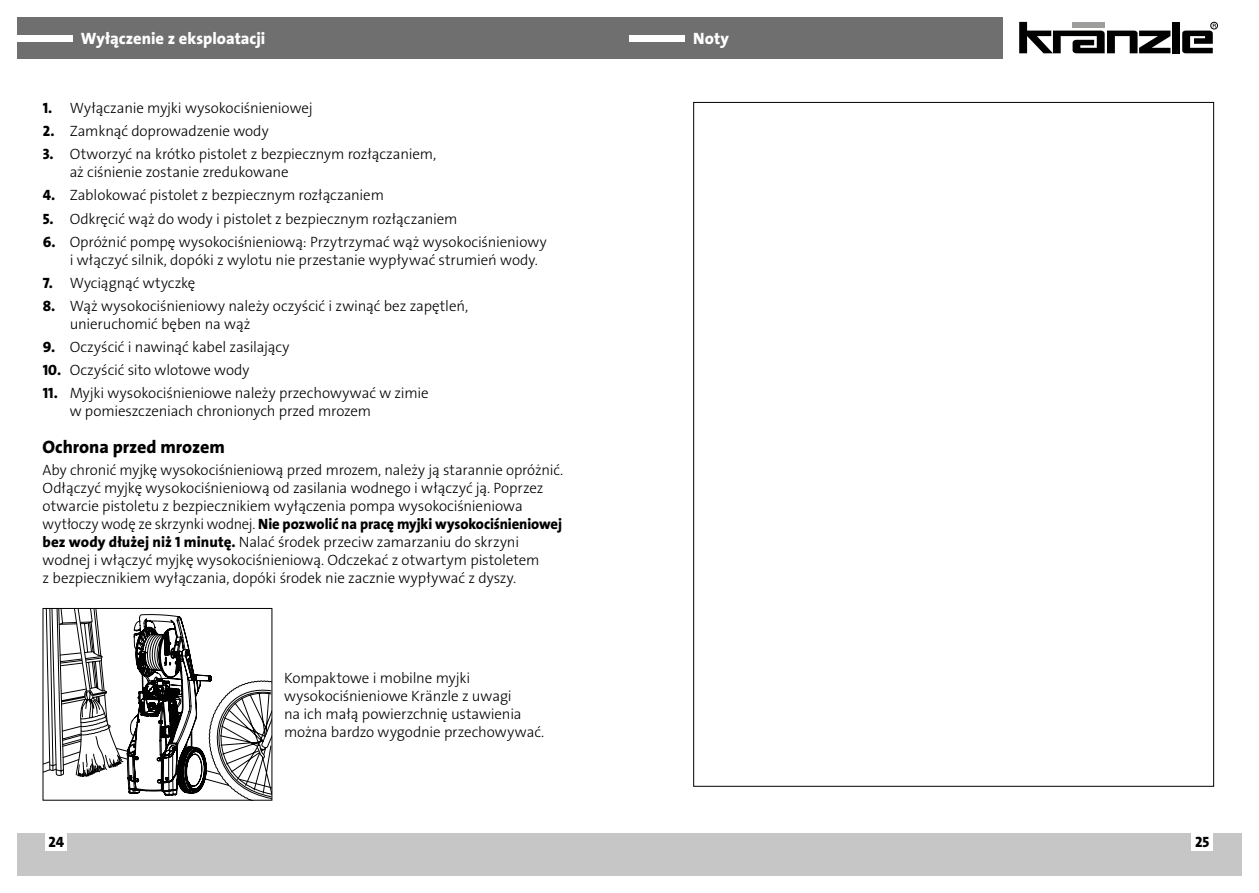
<style>
.page{position:relative;width:1259px;height:893px;background:#fff}
.page>*{position:absolute;margin:0;border:0;box-sizing:border-box;transform-origin:0 0}
.t1{font:18px "The Sans LP8 Ex Bld";letter-spacing:-.005em;color:#000}
.t2{font:16.5px "The Sans LP8 Ex Bld";color:#fff}
.t3{font:15px/18px "The Sans LP3 Lig";letter-spacing:-.01em;color:#000}
.t4{font:15px "The Sans LP8 Ex Bld";letter-spacing:-.01em;color:#000}
.s1{font-family:"The Sans LP8 Ex Bld"}
.s2{font-family:"The Sans LP3 Lig"}
</style>
<div class="page">
<div style="left:629px;top:833px;width:613px;height:43px;background:#c6c6c6"></div>
<div style="left:17px;top:833px;width:612px;height:43px;background:#c6c6c6"></div>
<div style="left:1191px;top:833px;width:22px;height:18px;background:#fff"></div>
<div style="left:46px;top:833px;width:21px;height:18px;background:#fff"></div>
<div style="left:17px;top:17px;width:985px;height:41px;background:#706f6f"></div>
<div style="left:17px;top:35px;width:55px;height:6px;background:#fff"></div>
<div style="left:629px;top:35px;width:56px;height:6px;background:#fff"></div>
<svg style="left:1019px;top:22px;width:151px;height:31px"></svg>
<div style="left:1172px;top:22px;width:7px;height:31px;background:#000"></div>
<div style="left:1210px;top:22px;width:7px;height:7px;border:1px solid #000;border-radius:50%"></div>
<svg style="left:1182px;top:24px;width:34px;height:29px"></svg>
<svg style="left:42px;top:608px;width:231px;height:193px"></svg>
<svg style="left:693px;top:102px;width:521px;height:685px"></svg>
<p class="t2" style="left:81px;top:28px;width:186px">Wyłączenie z eksploatacji</p>
<p class="t2" style="left:693px;top:28px;width:37px">Noty</p>
<p class="t3" style="left:43px;top:99px;width:271px"><span class="s1">1.</span> Wyłączanie myjki wysokociśnieniowej</p>
<p class="t3" style="left:43px;top:122px;width:227px"><span class="s1">2.</span> Zamknąć doprowadzenie wody</p>
<p class="t3" style="left:70px;top:145px;width:368px;text-indent:-27px"><span class="s1">3.</span> Otworzyć na krótko pistolet z bezpiecznym rozłączaniem, aż ciśnienie zostanie zredukowane</p>
<p class="t3" style="left:43px;top:186px;width:343px"><span class="s1">4.</span> Zablokować pistolet z bezpiecznym rozłączaniem</p>
<p class="t3" style="left:43px;top:210px;width:416px"><span class="s1">5.</span> Odkręcić wąż do wody i pistolet z bezpiecznym rozłączaniem</p>
<p class="t3" style="left:70px;top:233px;width:478px;text-indent:-27px"><span class="s1">6.</span> Opróżnić pompę wysokociśnieniową: Przytrzymać wąż wysokociśnieniowy i włączyć silnik, dopóki z wylotu nie przestanie wypływać strumień wody.</p>
<p class="t3" style="left:43px;top:274px;width:154px"><span class="s1">7.</span> Wyciągnąć wtyczkę</p>
<p class="t3" style="left:70px;top:297px;width:400px;text-indent:-27px"><span class="s1">8.</span> Wąż wysokociśnieniowy należy oczyścić i zwinąć bez zapętleń, unieruchomić bęben na wąż</p>
<p class="t3" style="left:43px;top:338px;width:248px"><span class="s1">9.</span> Oczyścić i nawinąć kabel zasilający</p>
<p class="t3" style="left:43px;top:361px;width:208px"><span class="s1">10.</span> Oczyścić sito wlotowe wody</p>
<p class="t3" style="left:70px;top:384px;width:360px;text-indent:-27px"><span class="s1">11.</span> Myjki wysokociśnieniowe należy przechowywać w zimie w pomieszczeniach chronionych przed mrozem</p>
<p class="t1" style="left:43px;top:435px;width:184px">Ochrona przed mrozem</p>
<p class="t3" style="left:43px;top:461px;width:522px">Aby chronić myjkę wysokociśnieniową przed mrozem, należy ją starannie opróżnić.<br>Odłączyć myjkę wysokociśnieniową od zasilania wodnego i włączyć ją. Poprzez otwarcie pistoletu z bezpiecznikiem wyłączenia pompa wysokociśnieniowa</p>
<p class="t4" style="left:43px;top:514px;width:521px"><span class="s2">wytłoczy wodę ze skrzynki wodnej.</span> Nie pozwolić na pracę myjki wysokociśnieniowej</p>
<p class="t3" style="left:43px;top:533px;width:498px"><span class="s1">bez wody dłużej niż 1 minutę.</span> Nalać środek przeciw zamarzaniu do skrzyni wodnej i włączyć myjkę wysokociśnieniową. Odczekać z otwartym pistoletem z bezpiecznikiem wyłączania, dopóki środek nie zacznie wypływać z dyszy.</p>
<p class="t3" style="left:284px;top:669px;width:262px">Kompaktowe i mobilne myjki wysokociśnieniowe Kränzle z uwagi<br>na ich małą powierzchnię ustawienia można bardzo wygodnie przechowywać.</p>
<p class="t4" style="left:49px;top:832px;width:17px">24</p>
<p class="t4" style="left:1195px;top:832px;width:16px">25</p>
</div>
